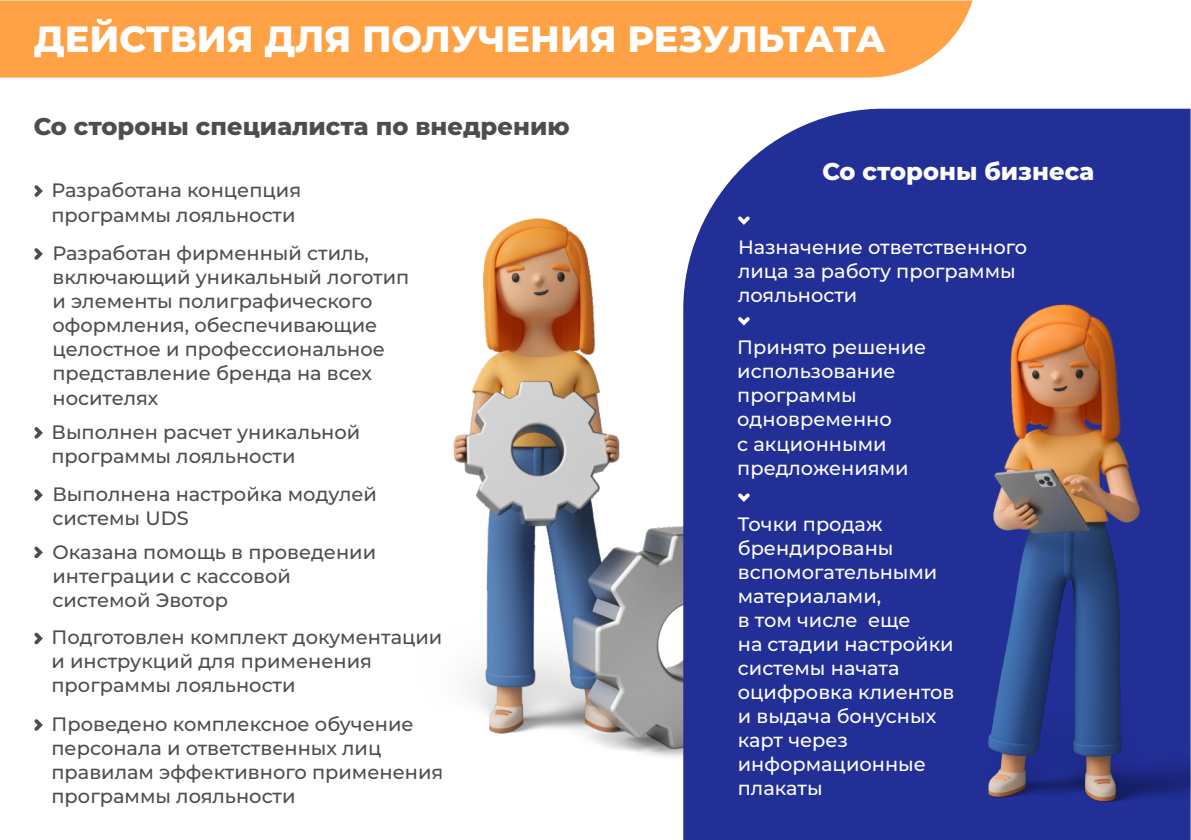
<style>
.page{position:relative;width:1191px;height:840px;background:#fff}
.page>*{position:absolute;margin:0;border:0;box-sizing:border-box;transform-origin:0 0}
.t1{font:800 36.4px "Montserrat";color:#fff}
.t2{font:800 24.2px "Montserrat";color:#4d4d4d}
.t3{font:800 24.2px "Montserrat";color:#fff}
.t4{font:500 19.4px/24px "Montserrat";color:#4d4d4d}
.t5{font:500 19.4px/24px "Montserrat";color:#fff}
</style>
<div class="page">
<img style="left:453px;top:218px;width:230px;height:540px">
<svg style="left:683px;top:109px;width:507px;height:730px;background:#293798"></svg>
<div style="left:0;top:0;width:972px;height:77px;background:#ffa145"></div>
<img style="left:915px;top:274px;width:276px;height:265px">
<svg style="left:738px;top:493px;width:12px;height:8px"></svg>
<svg style="left:738px;top:317px;width:12px;height:8px"></svg>
<svg style="left:738px;top:216px;width:12px;height:9px"></svg>
<svg style="left:34px;top:185px;width:9px;height:12px"></svg>
<svg style="left:34px;top:248px;width:9px;height:12px"></svg>
<svg style="left:34px;top:546px;width:9px;height:12px"></svg>
<svg style="left:34px;top:427px;width:9px;height:11px"></svg>
<svg style="left:34px;top:489px;width:9px;height:12px"></svg>
<svg style="left:34px;top:632px;width:9px;height:12px"></svg>
<svg style="left:34px;top:719px;width:9px;height:11px"></svg>
<h1 class="t1" style="left:34px;top:16px;width:853px">ДЕЙСТВИЯ ДЛЯ ПОЛУЧЕНИЯ РЕЗУЛЬТАТА</h1>
<p class="t2" style="left:34px;top:111px;width:537px">Со стороны специалиста по внедрению</p>
<p class="t4" style="left:52px;top:178px;width:251px">Разработана концепция программы лояльности</p>
<p class="t4" style="left:52px;top:241px;width:358px">Разработан фирменный стиль, включающий уникальный логотип и элементы полиграфического оформления, обеспечивающие целостное и профессиональное представление бренда на всех носителях</p>
<p class="t4" style="left:52px;top:419px;width:310px">Выполнен расчет уникальной программы лояльности</p>
<p class="t4" style="left:52px;top:481px;width:326px">Выполнена настройка модулей системы UDS</p>
<p class="t4" style="left:52px;top:539px;width:325px">Оказана помощь в проведении интеграции с кассовой системой Эвотор</p>
<p class="t4" style="left:52px;top:624px;width:392px">Подготовлен комплект документации и инструкций для применения программы лояльности</p>
<p class="t4" style="left:52px;top:711px;width:393px">Проведено комплексное обучение персонала и ответственных лиц правилам эффективного применения программы лояльности</p>
<p class="t3" style="left:822px;top:156px;width:273px">Со стороны бизнеса</p>
<p class="t5" style="left:738px;top:234px;width:291px">Назначение ответственного лица за работу программы лояльности</p>
<p class="t5" style="left:737px;top:335px;width:191px">Принято решение использование программы одновременно<br>с акционными предложениями</p>
<p class="t5" style="left:738px;top:511px;width:218px">Точки продаж брендированы вспомогательными материалами,<br>в том числе еще<br>на стадии настройки системы начата оцифровка клиентов и выдача бонусных карт через информационные плакаты</p>
</div>
